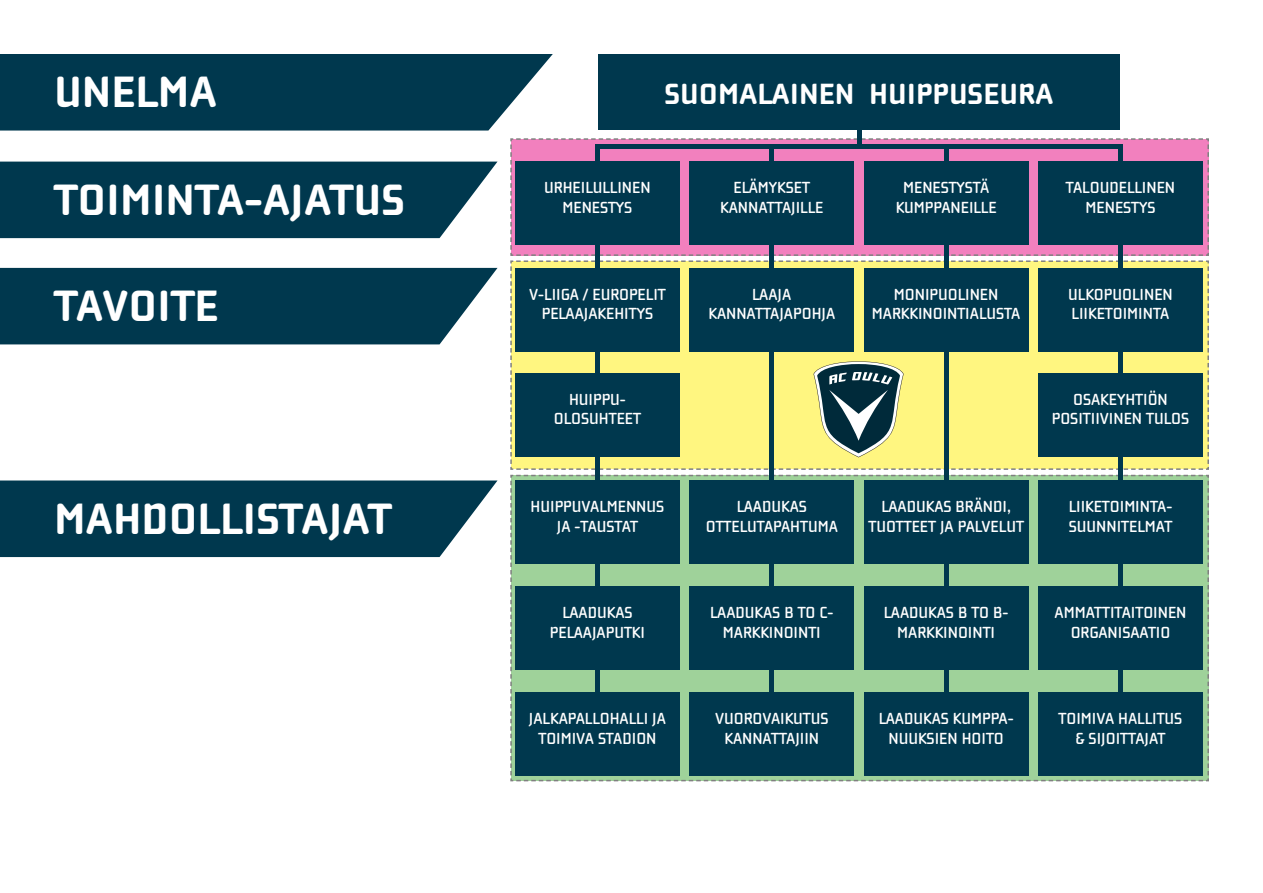
<style>
.page{position:relative;width:1263px;height:893px;background:#fff}
.page>*{position:absolute;margin:0;border:0;box-sizing:border-box;transform-origin:0 0}
.t1{font:800 45px "Cholla Wide OT";color:#fff}
.t2{font:800 30px "Cholla Wide OT";color:#fff}
.t3{font:700 16.5px/19.8px "Cholla Wide OT";color:#fff;text-align:center}
</style>
<div class="page">
<div style="left:0;top:162px;width:497px;height:76px;background:#00384e"></div>
<div style="left:598px;top:55px;width:522px;height:75px;background:#00384e"></div>
<div style="left:0;top:268px;width:497px;height:76px;background:#00384e"></div>
<svg style="left:0;top:480px;width:497px;height:77px;background:#104459"></svg>
<hr style="left:857px;top:130px;width:4px;height:17px;background:#00384e">
<svg style="left:0;top:54px;width:553px;height:77px;background:#104459"></svg>
<svg style="left:510px;top:138px;width:699px;height:643px;background:#406664"></svg>
<h1 class="t1" style="left:54px;top:68px;width:165px">UNELMA</h1>
<h1 class="t1" style="left:54px;top:176px;width:352px">TOIMINTA-AJATUS</h1>
<h2 class="t2" style="left:665px;top:78px;width:390px">SUOMALAINEN HUIPPUSEURA</h2>
<p class="t3" style="left:544px;top:178px;width:108px">URHEILULLINEN<br>MENESTYS</p>
<p class="t3" style="left:720px;top:178px;width:105px">ELÄMYKSET<br>KANNATTAJILLE</p>
<p class="t3" style="left:896px;top:178px;width:103px">MENESTYSTÄ<br>KUMPPANEILLE</p>
<p class="t3" style="left:1066px;top:178px;width:111px">TALOUDELLINEN<br>MENESTYS</p>
<h1 class="t1" style="left:54px;top:282px;width:166px">TAVOITE</h1>
<p class="t3" style="left:529px;top:284px;width:138px">V-LIIGA / EUROPELIT<br>PELAAJAKEHITYS</p>
<p class="t3" style="left:708px;top:284px;width:128px">LAAJA<br>KANNATTAJAPOHJA</p>
<p class="t3" style="left:872px;top:284px;width:150px">MONIPUOLINEN<br>MARKKINOINTIALUSTA</p>
<p class="t3" style="left:1068px;top:284px;width:106px;text-align:left">ULKOPUOLINEN<br>LIIKETOIMINTA</p>
<p class="t3" style="left:554px;top:389px;width:89px">HUIPPU-<br>OLOSUHTEET</p>
<p class="t3" style="left:1052px;top:389px;width:139px">OSAKEYHTIÖN<br>POSITIIVINEN TULOS</p>
<h1 class="t1" style="left:54px;top:495px;width:339px">MAHDOLLISTAJAT</h1>
<p class="t3" style="left:531px;top:497px;width:135px">HUIPPUVALMENNUS<br>JA -TAUSTAT</p>
<p class="t3" style="left:706px;top:497px;width:134px">LAADUKAS<br>OTTELUTAPAHTUMA</p>
<p class="t3" style="left:868px;top:497px;width:157px">LAADUKAS BRÄNDI,<br>TUOTTEET JA PALVELUT</p>
<p class="t3" style="left:1069px;top:497px;width:105px;text-align:left">LIIKETOIMINTA-<br>SUUNNITELMAT</p>
<p class="t3" style="left:550px;top:603px;width:97px">LAADUKAS<br>PELAAJAPUTKI</p>
<p class="t3" style="left:710px;top:603px;width:125px">LAADUKAS B TO C-<br>MARKKINOINTI</p>
<p class="t3" style="left:884px;top:603px;width:126px">LAADUKAS B TO B-<br>MARKKINOINTI</p>
<p class="t3" style="left:1054px;top:603px;width:133px">AMMATTITAITOINEN<br>ORGANISAATIO</p>
<p class="t3" style="left:529px;top:709px;width:138px">JALKAPALLOHALLI JA<br>TOIMIVA STADION</p>
<p class="t3" style="left:715px;top:709px;width:115px">VUOROVAIKUTUS<br>KANNATTAJIIN</p>
<p class="t3" style="left:879px;top:709px;width:136px">LAADUKAS KUMPPA-<br>NUUKSIEN HOITO</p>
<p class="t3" style="left:1058px;top:709px;width:125px">TOIMIVA HALLITUS &amp; SIJOITTAJAT</p>
</div>
